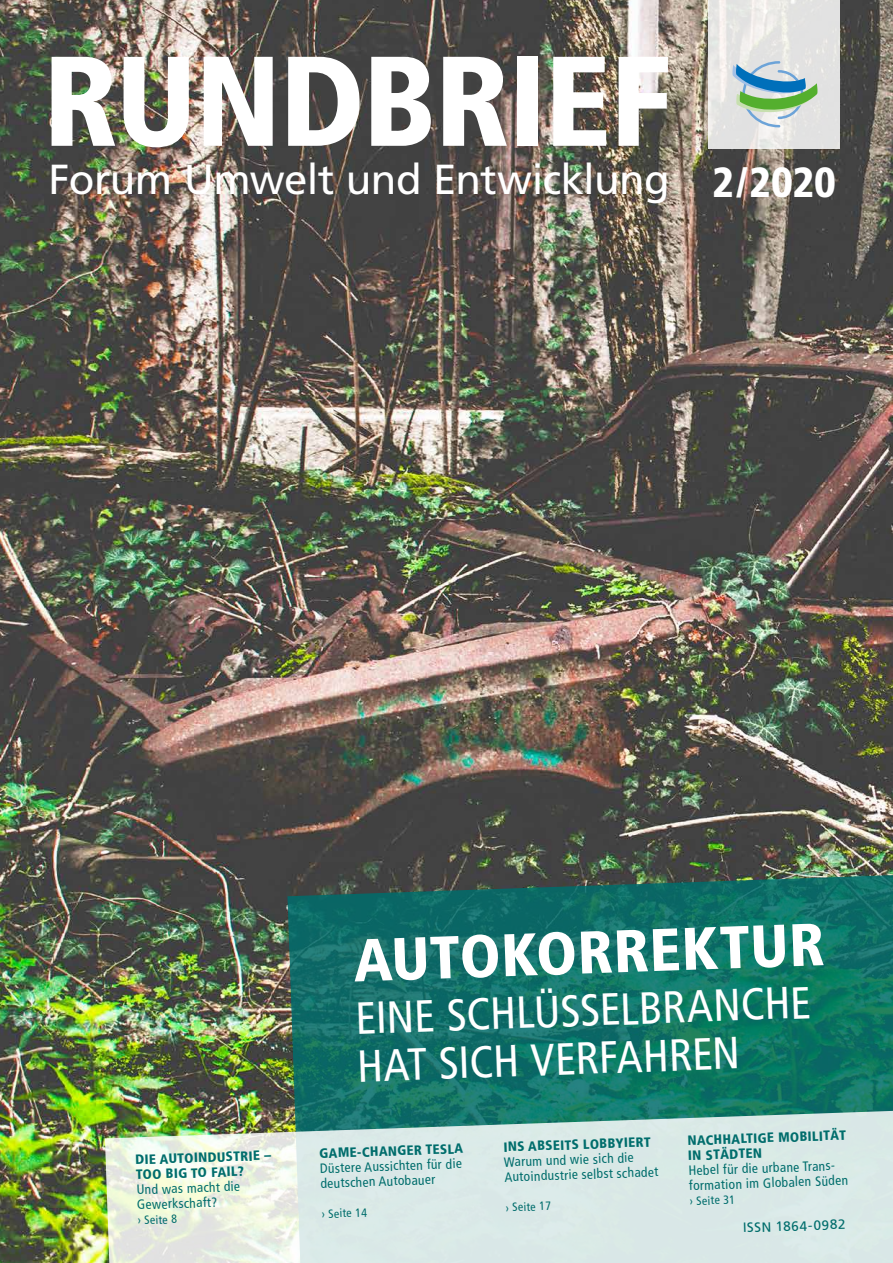
<style>
.page{position:relative;width:893px;height:1263px;background:#fff}
.page>*{position:absolute;margin:0;border:0;box-sizing:border-box;transform-origin:0 0}
.t1{font:900 condensed 127.5px "Frutiger";letter-spacing:-.01em;color:#fff}
.t2{font:900 condensed 60px "Frutiger";color:#fff}
.t3{font:condensed 45px/48px "Frutiger";color:#fff}
.t4{font:42px "Frutiger";letter-spacing:-.015em;color:#fff}
.t5{font:condensed 13.5px/15px "Frutiger";color:#006d6c}
.t6{font:900 condensed 13.5px/15px "Frutiger";color:#006d6c}
.t7{font:13.5px "Frutiger";color:#006d6c}
.t8{font:condensed 12px "Frutiger";color:#006d6c}
.s1{font-weight:900;font-stretch:condensed}
</style>
<div class="page">
<img style="left:0;top:0;width:893px;height:1263px">
<svg style="left:709px;top:0;width:131px;height:149px;background:#e6e5e4"></svg>
<svg style="left:732px;top:61px;width:86px;height:66px;background:#a7c8c0"></svg>
<svg style="left:287px;top:872px;width:606px;height:236px;background:#147066"></svg>
<svg style="left:105px;top:1108px;width:788px;height:155px;background:#ccdfd7"></svg>
<h1 class="t1" style="left:43px;top:25px;width:630px">RUNDBRIEF</h1>
<h3 class="t4" style="left:48px;top:155px;width:789px">Forum Umwelt und Entwicklung <span class="s1">2/2020</span></h3>
<p class="t6" style="left:135px;top:1152px;width:137px;rotate:-2deg">DIE AUTOINDUSTRIE –<br>TOO BIG TO FAIL?</p>
<p class="t5" style="left:136px;top:1182px;width:105px;rotate:-2deg">Und was macht die<br>Gewerkschaft?</p>
<p class="t8" style="left:137px;top:1213px;width:41px;rotate:-2deg">› Seite 8</p>
<h2 class="t2" style="left:352px;top:924px;width:473px;rotate:-2deg">AUTOKORREKTUR</h2>
<h3 class="t3" style="left:355px;top:994px;width:457px;rotate:-2deg">EINE SCHLÜSSELBRANCHE<br>HAT SICH VERFAHREN</h3>
<p class="t6" style="left:319px;top:1146px;width:145px;rotate:-2deg">GAME-CHANGER TESLA</p>
<p class="t5" style="left:320px;top:1161px;width:143px;rotate:-2deg">Düstere Aussichten für die deutschen Autobauer</p>
<p class="t8" style="left:321px;top:1207px;width:47px;rotate:-2deg">› Seite 14</p>
<p class="t6" style="left:503px;top:1139px;width:149px;rotate:-2deg">INS ABSEITS LOBBYIERT</p>
<p class="t5" style="left:504px;top:1154px;width:155px;rotate:-2deg">Warum und wie sich die<br>Autoindustrie selbst schadet</p>
<p class="t8" style="left:505px;top:1200px;width:47px;rotate:-2deg">› Seite 17</p>
<p class="t6" style="left:687px;top:1133px;width:160px;rotate:-2deg">NACHHALTIGE MOBILITÄT<br>IN STÄDTEN</p>
<p class="t5" style="left:688px;top:1163px;width:161px;rotate:-2deg">Hebel für die urbane Trans&shy;formation im Globalen Süden</p>
<p class="t8" style="left:689px;top:1194px;width:47px;rotate:-2deg">› Seite 31</p>
<p class="t7" style="left:743px;top:1220px;width:104px;rotate:-2deg">ISSN 1864-0982</p>
</div>
